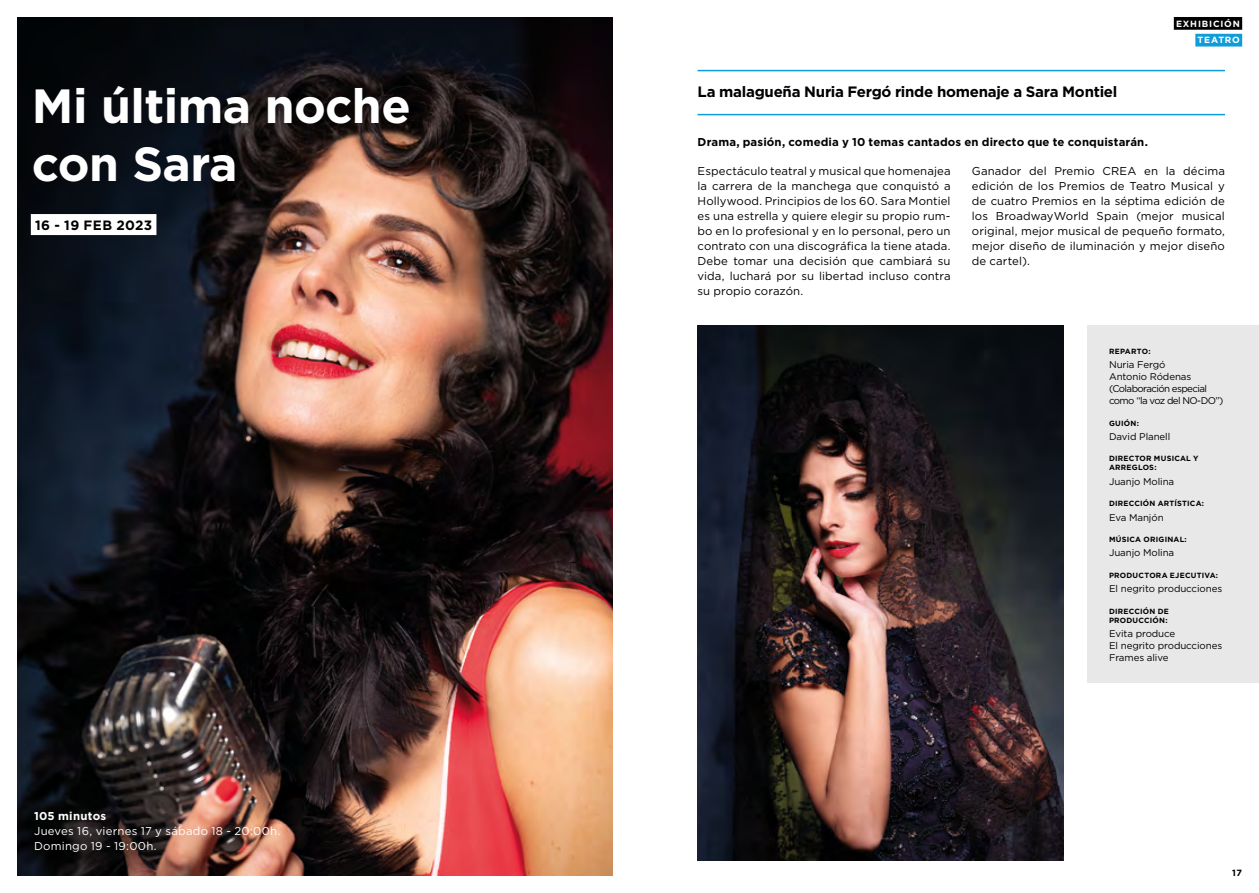
<style>
.page{position:relative;width:1259px;height:893px;background:#fff}
.page>*{position:absolute;margin:0;border:0;box-sizing:border-box;transform-origin:0 0}
.t1{font:700 48px/57.6px "Gotham";letter-spacing:-.01em;color:#fff}
.t2{font:700 15px "Gotham";letter-spacing:-.02em;color:#000}
.t3{font:700 13.5px "Gotham";letter-spacing:.025em;color:#000}
.t4{font:11.4px/15px "Gotham";letter-spacing:.01em;color:#000;text-align:justify}
.t5{font:700 11.4px "Gotham";letter-spacing:.015em;color:#000}
.t6{font:11.4px/15px "Gotham";letter-spacing:.02em;color:#fff}
.t7{font:700 11.4px "Gotham";letter-spacing:.02em;color:#fff}
.t8{font:9.75px/12px "Gotham";letter-spacing:-.01em;color:#000}
.t9{font:9.75px/12px "Gotham";letter-spacing:-.06em;color:#000}
.t10{font:700 9px "Gotham";letter-spacing:.09em;color:#fff}
.t11{font:700 9px "Gotham";color:#000}
.t12{font:700 7.5px/9px "Gotham";letter-spacing:.03em;color:#000}
</style>
<div class="page">
<hr style="left:697px;top:70px;width:528px;height:1px;background:#0f9cd8">
<hr style="left:697px;top:114px;width:528px;height:1px;background:#0f9cd8">
<img style="left:697px;top:325px;width:366px;height:535px">
<div style="left:1087px;top:325px;width:172px;height:357px;background:#e9e8e8"></div>
<img style="left:17px;top:17px;width:595px;height:859px">
<div style="left:31px;top:214px;width:125px;height:21px;background:#fff"></div>
<div style="left:1195px;top:34px;width:47px;height:13px;background:#0f9cd8"></div>
<div style="left:1173px;top:17px;width:69px;height:13px;background:#000"></div>
<h1 class="t1" style="left:32px;top:77px;width:380px">Mi última noche con Sara</h1>
<p class="t3" style="left:35px;top:216px;width:119px">16 - 19 FEB 2023</p>
<p class="t7" style="left:34px;top:808px;width:74px">105 minutos</p>
<p class="t6" style="left:34px;top:823px;width:248px">Jueves 16, viernes 17 y sábado 18 - 20:00h.<br>Domingo 19 - 19:00h.</p>
<p class="t10" style="left:1176px;top:17px;width:65px">EXHIBICIÓN</p>
<p class="t10" style="left:1197px;top:34px;width:44px">TEATRO</p>
<h2 class="t2" style="left:697px;top:82px;width:421px">La malagueña Nuria Fergó rinde homenaje a Sara Montiel</h2>
<p class="t5" style="left:697px;top:134px;width:452px">Drama, pasión, comedia y 10 temas cantados en directo que te conquistarán.</p>
<p class="t4" style="left:697px;top:163px;width:255px">Espectáculo teatral y musical que homenajea la carrera de la manchega que conquistó a Hollywood. Principios de los 60. Sara Montiel es una estrella y quiere elegir su propio rum&shy;bo en lo profesional y en lo personal, pero un contrato con una discográfica la tiene atada.<br>Debe tomar una decisión que cambiará su vida, luchará por su libertad incluso contra su propio corazón.</p>
<p class="t4" style="left:972px;top:163px;width:255px">Ganador del Premio CREA en la décima edición de los Premios de Teatro Musical y de cuatro Premios en la séptima edición de los BroadwayWorld Spain (mejor musical original, mejor musical de pequeño formato, mejor diseño de iluminación y mejor diseño de cartel).</p>
<p class="t12" style="left:1109px;top:346px;width:43px">REPARTO:</p>
<p class="t9" style="left:1109px;top:358px;width:116px">Nuria Fergó<br>Antonio Ródenas (Colaboración especial como “la voz del NO-DO”)</p>
<p class="t12" style="left:1109px;top:418px;width:31px">GUIÓN:</p>
<p class="t8" style="left:1109px;top:430px;width:63px">David Planell</p>
<p class="t12" style="left:1109px;top:454px;width:91px">DIRECTOR MUSICAL Y<br>ARREGLOS:</p>
<p class="t8" style="left:1109px;top:475px;width:67px">Juanjo Molina</p>
<p class="t12" style="left:1109px;top:499px;width:97px">DIRECCIÓN ARTÍSTICA:</p>
<p class="t8" style="left:1109px;top:511px;width:56px">Eva Manjón</p>
<p class="t12" style="left:1109px;top:535px;width:79px">MÚSICA ORIGINAL:</p>
<p class="t8" style="left:1109px;top:547px;width:67px">Juanjo Molina</p>
<p class="t12" style="left:1109px;top:571px;width:111px">PRODUCTORA EJECUTIVA:</p>
<p class="t8" style="left:1109px;top:583px;width:115px">El negrito producciones</p>
<p class="t12" style="left:1109px;top:607px;width:61px">DIRECCIÓN DE<br>PRODUCCIÓN:</p>
<p class="t8" style="left:1109px;top:627px;width:115px">Evita produce<br>El negrito producciones<br>Frames alive</p>
<p class="t11" style="left:1232px;top:867px;width:11px">17</p>
</div>
